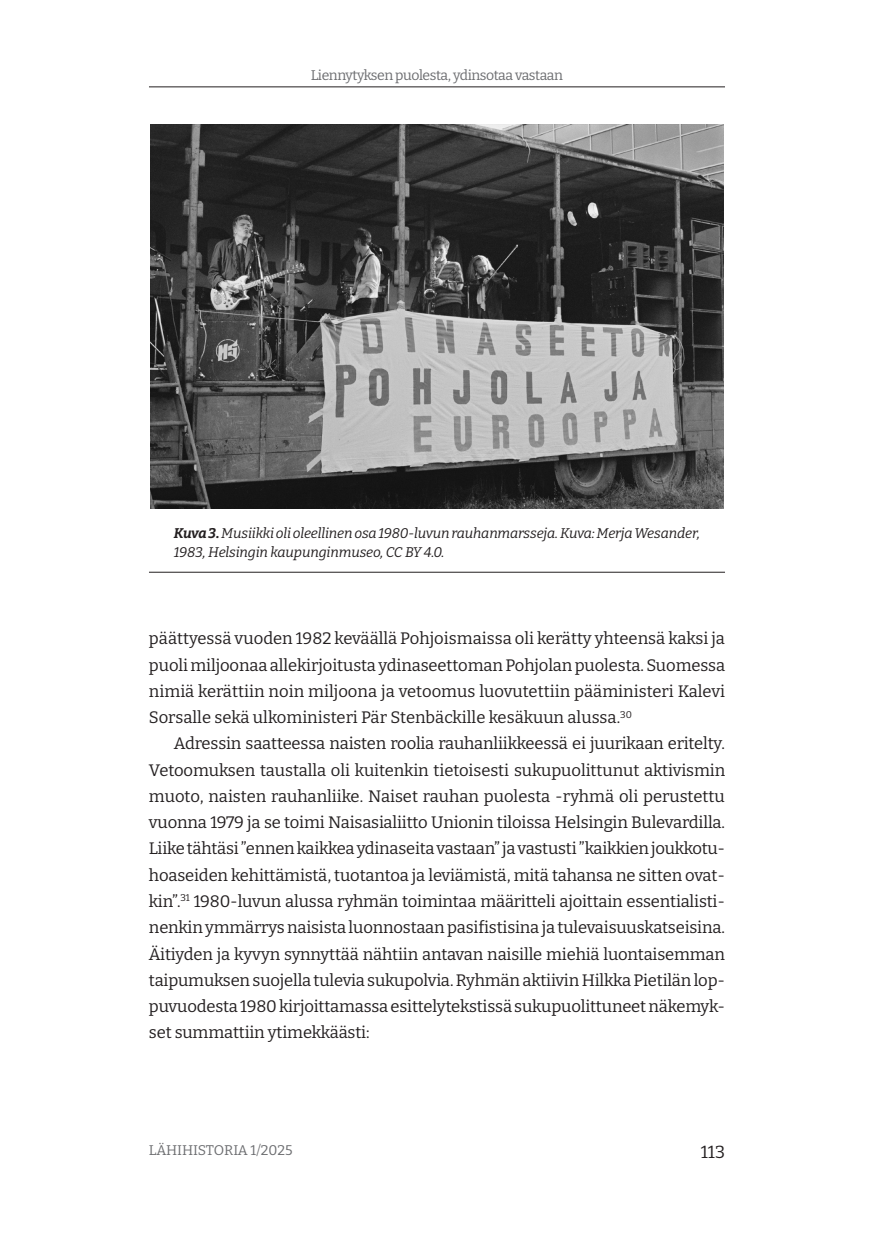
<style>
.page{position:relative;width:874px;height:1241px;background:#fff}
.page>*{position:absolute;margin:0;border:0;box-sizing:border-box;transform-origin:0 0}
.t1{font:17.5px "Bitter";color:#231f20}
.Leipäteksti{font:16.62px/26.2px "Bitter";letter-spacing:-.01em;color:#231f20;text-align:justify}
.Kuvateksti{font:italic 14px/19.2px "Bitter";letter-spacing:-.01em;color:#231f20}
.t2{font:14px "Bitter";letter-spacing:-.03em;color:#6c6d70}
.t3{font:14px "Bitter";color:#6c6d70}
.s1{font-weight:700}
</style>
<div class="page">
<hr style="left:149px;top:86px;width:575px;height:1px;background:#231f20">
<img style="left:150px;top:124px;width:573px;height:384px">
<hr style="left:149px;top:571px;width:575px;height:1px;background:#231f20">
<p class="t2" style="left:311px;top:66px;width:253px">Liennytyksen puolesta, ydinsotaa vastaan</p>
<p class="Kuvateksti" style="left:174px;top:522px;width:527px"><span class="s1">Kuva 3.</span> Musiikki oli oleellinen osa 1980-luvun rauhanmarsseja. Kuva: Merja Wesander,<br>1983, Helsingin kaupunginmuseo, CC BY 4.0.</p>
<p class="Leipäteksti" style="left:149px;top:625px;width:577px">päättyessä vuoden 1982 keväällä Pohjoismaissa oli kerätty yhteensä kaksi ja puoli miljoonaa allekirjoitusta ydinaseettoman Pohjolan puolesta. Suomessa nimiä kerättiin noin miljoona ja vetoomus luovutettiin pääministeri Kalevi Sorsalle sekä ulkoministeri Pär Stenbäckille kesäkuun alussa.<sup>30</sup></p>
<p class="Leipäteksti" style="left:149px;top:730px;width:577px;text-indent:25px">Adressin saatteessa naisten roolia rauhanliikkeessä ei juurikaan eritelty.<br>Vetoomuksen taustalla oli kuitenkin tietoisesti sukupuolittunut aktivismin muoto, naisten rauhanliike. Naiset rauhan puolesta -ryhmä oli perustettu vuonna 1979 ja se toimi Naisasialiitto Unionin tiloissa Helsingin Bulevardilla.<br>Liike tähtäsi ”ennen kaikkea ydinaseita vastaan” ja vastusti ”kaikkien joukkotu&shy;hoaseiden kehittämistä, tuotantoa ja leviämistä, mitä tahansa ne sitten ovat&shy;kin”.<sup>31</sup> 1980-luvun alussa ryhmän toimintaa määritteli ajoittain essentialisti&shy;nenkin ymmärrys naisista luonnostaan pasifistisina ja tulevaisuuskatseisina.<br>Äitiyden ja kyvyn synnyttää nähtiin antavan naisille miehiä luontaisemman taipumuksen suojella tulevia sukupolvia. Ryhmän aktiivin Hilkka Pietilän lop&shy;puvuodesta 1980 kirjoittamassa esittelytekstissä sukupuolittuneet näkemyk&shy;set summattiin ytimekkäästi:</p>
<p class="t3" style="left:149px;top:1140px;width:145px">LÄHIHISTORIA 1/2025</p>
<p class="t1" style="left:700px;top:1140px;width:26px">113</p>
</div>
